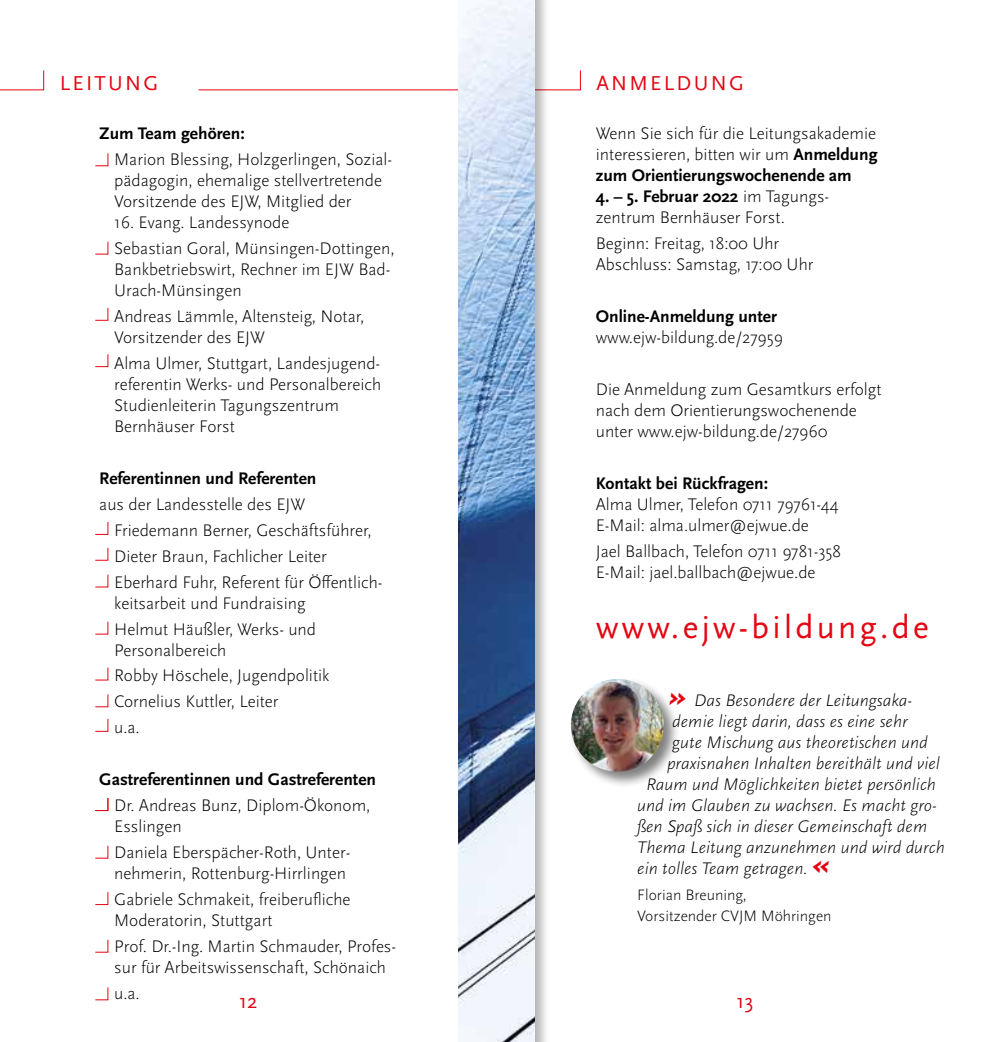
<style>
.page{position:relative;width:993px;height:1042px;background:#fff}
.page>*{position:absolute;margin:0;border:0;box-sizing:border-box;transform-origin:0 0}
.t1{font:33.43px "Scala Sans OT";letter-spacing:.1em;color:#e30613}
.t2{font:21px "Scala Sans OT";letter-spacing:.11em;color:#e30613}
.t3{font:300 17.5px/21px "Scala Sans OT";color:#000}
.t4{font:italic 300 17.5px "Scala Sans OT";color:#000}
.t5{font:700 17.5px "Scala Sans OT";color:#000}
.t6{font:300 15.75px/21px "Scala Sans OT";color:#000}
.s1{font-weight:700}
.s2{font-weight:700;font-size:31.5px;color:#e30613}
.s3{font-weight:400;color:#fff}
</style>
<div class="page">
<svg style="left:0;top:70px;width:45px;height:21px"></svg>
<svg style="left:198px;top:70px;width:383px;height:21px"></svg>
<svg style="left:95px;top:153px;width:14px;height:14px"></svg>
<svg style="left:95px;top:241px;width:14px;height:14px"></svg>
<svg style="left:95px;top:307px;width:14px;height:14px"></svg>
<svg style="left:95px;top:354px;width:14px;height:13px"></svg>
<svg style="left:95px;top:522px;width:14px;height:13px"></svg>
<svg style="left:95px;top:547px;width:14px;height:14px"></svg>
<svg style="left:95px;top:574px;width:14px;height:14px"></svg>
<svg style="left:95px;top:621px;width:14px;height:14px"></svg>
<svg style="left:95px;top:667px;width:14px;height:14px"></svg>
<svg style="left:95px;top:694px;width:14px;height:13px"></svg>
<svg style="left:95px;top:718px;width:14px;height:14px"></svg>
<svg style="left:95px;top:798px;width:14px;height:13px"></svg>
<svg style="left:95px;top:845px;width:14px;height:14px"></svg>
<svg style="left:95px;top:892px;width:14px;height:13px"></svg>
<svg style="left:95px;top:939px;width:14px;height:14px"></svg>
<svg style="left:95px;top:987px;width:14px;height:13px"></svg>
<div style="left:456px;top:0;width:94px;height:1042px;background:#000;opacity:.3"></div>
<img style="left:458px;top:0;width:76px;height:1042px">
<div style="left:568px;top:676px;width:111px;height:112px;background:#000;opacity:.5"></div>
<img style="left:570px;top:679px;width:93px;height:93px;border-radius:46px">
<p class="t2" style="left:60px;top:72px;width:100px">LEITUNG</p>
<p class="t2" style="left:596px;top:72px;width:149px">ANMELDUNG</p>
<p class="t3" style="left:595px;top:123px;width:283px;text-align:justify">Wenn Sie sich für die Leitungsakademie interessieren, bitten wir um <span class="s1">Anmeldung zum Orientierungswochenende am</span></p>
<p class="t3" style="left:595px;top:186px;width:235px"><span class="s1">4. – 5. Februar 2022</span> im Tagungs&shy;zentrum Bernhäuser Forst.</p>
<p class="t3" style="left:595px;top:233px;width:219px">Beginn: Freitag, 18:00 Uhr<br>Abschluss: Samstag, 17:00 Uhr</p>
<p class="t5" style="left:595px;top:306px;width:183px">Online-Anmeldung unter</p>
<p class="t3" style="left:595px;top:327px;width:189px">www.ejw-bildung.de/27959</p>
<p class="t3" style="left:595px;top:379px;width:287px">Die Anmeldung zum Gesamtkurs erfolgt nach dem Orientierungswochenende unter www.ejw-bildung.de/27960</p>
<p class="t5" style="left:595px;top:473px;width:174px">Kontakt bei Rückfragen:</p>
<p class="t3" style="left:595px;top:494px;width:244px">Alma Ulmer, Telefon 0711 79761-44<br>E-Mail: alma.ulmer@ejwue.de</p>
<p class="t3" style="left:595px;top:541px;width:247px">Jael Ballbach, Telefon 0711 9781-358<br>E-Mail: jael.ballbach@ejwue.de</p>
<p class="t5" style="left:99px;top:123px;width:147px">Zum Team gehören:</p>
<p class="t3" style="left:114px;top:149px;width:279px">Marion Blessing, Holzgerlingen, Sozial&shy;pädagogin, ehemalige stellvertretende<br>Vorsitzende des EJW, Mitglied der</p>
<p class="t3" style="left:114px;top:210px;width:282px;line-height:25.9px">16. Evang. Landessynode<br>Sebastian Goral, Münsingen-Dottingen,</p>
<p class="t3" style="left:114px;top:259px;width:277px">Bankbetriebswirt, Rechner im EJW Bad-<br>Urach-Münsingen</p>
<p class="t3" style="left:114px;top:306px;width:251px">Andreas Lämmle, Altensteig, Notar,<br>Vorsitzender des EJW</p>
<p class="t3" style="left:114px;top:353px;width:268px">Alma Ulmer, Stuttgart, Landesjugend&shy;referentin Werks- und Personalbereich<br>Studienleiterin Tagungszentrum<br>Bernhäuser Forst</p>
<p class="t5" style="left:99px;top:468px;width:218px">Referentinnen und Referenten</p>
<p class="t3" style="left:114px;top:491px;width:269px;line-height:25.9px;text-indent:-15px">aus der Landesstelle des EJW Friedemann Berner, Geschäftsführer, Dieter Braun, Fachlicher Leiter Eberhard Fuhr, Referent für Öffentlich-</p>
<p class="t3" style="left:114px;top:590px;width:203px;line-height:25.9px">keitsarbeit und Fundraising<br>Helmut Häußler, Werks- und</p>
<p class="t3" style="left:114px;top:637px;width:217px;line-height:25.9px">Personalbereich<br>Robby Höschele, Jugendpolitik<br>Cornelius Kuttler, Leiter<br>u.a.</p>
<p class="t5" style="left:99px;top:770px;width:278px">Gastreferentinnen und Gastreferenten</p>
<p class="t3" style="left:114px;top:795px;width:258px">Dr. Andreas Bunz, Diplom-Ökonom,<br>Esslingen</p>
<p class="t3" style="left:114px;top:842px;width:237px">Daniela Eberspächer-Roth, Unter&shy;nehmerin, Rottenburg-Hirrlingen</p>
<p class="t3" style="left:114px;top:889px;width:238px">Gabriele Schmakeit, freiberufliche<br>Moderatorin, Stuttgart</p>
<p class="t3" style="left:114px;top:936px;width:283px">Prof. Dr.-Ing. Martin Schmauder, Profes&shy;sur für Arbeitswissenschaft, Schönaich</p>
<p class="t3" style="left:114px;top:983px;width:27px">u.a.</p>
<h1 class="t1" style="left:596px;top:609px;width:334px">www.ejw-bildung.de</h1>
<p class="t4" style="left:668px;top:691px;width:245px"><span class="s2">»</span> Das Besondere der Leitungsaka-</p>
<p class="t4" style="left:672px;top:712px;width:237px">demie liegt darin, dass es eine sehr</p>
<p class="t4" style="left:672px;top:733px;width:257px">gute Mischung aus theoretischen und</p>
<p class="t4" style="left:666px;top:754px;width:274px">praxisnahen Inhalten bereithält und viel</p>
<p class="t4" style="left:645px;top:775px;width:291px">Raum und Möglichkeiten bietet persönlich</p>
<p class="t4" style="left:637px;top:796px;width:301px">und im Glauben zu wachsen. Es macht gro-</p>
<p class="t4" style="left:637px;top:817px;width:291px">ßen Spaß sich in dieser Gemeinschaft dem</p>
<p class="t4" style="left:637px;top:838px;width:309px">Thema Leitung anzunehmen und wird durch</p>
<p class="t4" style="left:637px;top:859px;width:194px">ein tolles Team getragen.<span class="s3">.</span><span class="s2">«</span></p>
<p class="t6" style="left:637px;top:885px;width:196px">Florian Breuning,<br>Vorsitzender CVJM Möhringen</p>
<p class="t2" style="left:239px;top:989px;width:20px">12</p>
<p class="t2" style="left:735px;top:989px;width:19px">13</p>
</div>
